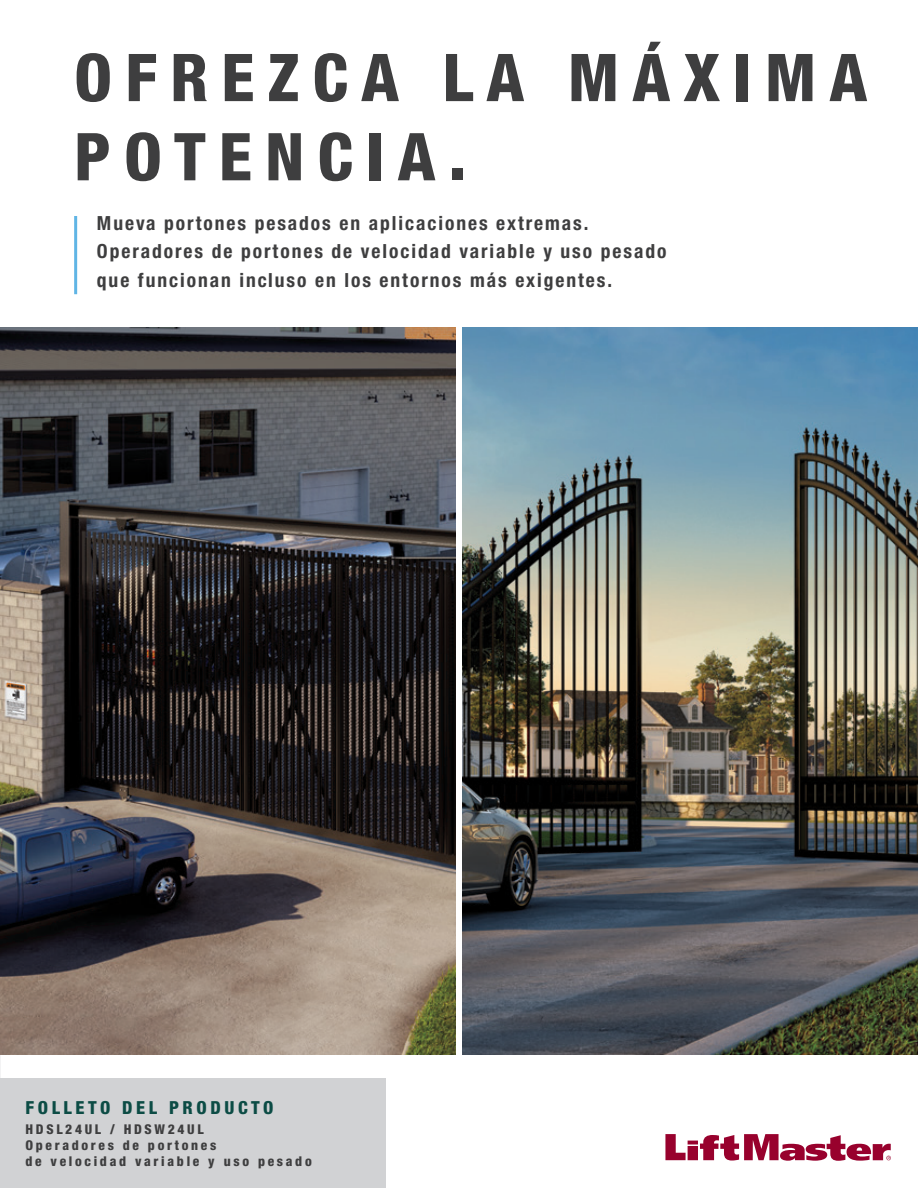
<style>
.page{position:relative;width:918px;height:1188px;background:#fff}
.page>*{position:absolute;margin:0;border:0;box-sizing:border-box;transform-origin:0 0}
.t1{font:800 condensed 66px/79.2px "Helvetica Neue LT Std";letter-spacing:.2em;color:#3e3e3f}
.t2{font:700 condensed 19.5px/28.5px "Helvetica Neue LT Std";letter-spacing:.1em;color:#3e3e3f}
.t3{font:800 condensed 18px "Helvetica Neue LT Std";letter-spacing:.2em;color:#0c4c45}
.t4{font:800 condensed 13.5px "Helvetica Neue LT Std";letter-spacing:.2em;color:#3e3e3f}
</style>
<div class="page">
<img style="left:0;top:0;width:1px;height:1188px">
<div style="left:0;top:1079px;width:385px;height:109px;background:#d1d2d4"></div>
<img style="left:0;top:327px;width:455px;height:728px">
<img style="left:463px;top:327px;width:455px;height:728px">
<hr style="left:74px;top:216px;width:3px;height:78px;background:#60b5e5">
<svg style="left:665px;top:1134px;width:226px;height:27px"></svg>
<p class="t1" style="left:74px;top:37px;width:795px">OFREZCA LA MÁXIMA<br>POTENCIA.</p>
<p class="t2" style="left:97px;top:208px;width:571px">Mueva portones pesados en aplicaciones extremas.<br>Operadores de portones de velocidad variable y uso pesado que funcionan incluso en los entornos más exigentes.</p>
<p class="t3" style="left:26px;top:1096px;width:250px">FOLLETO DEL PRODUCTO</p>
<p class="t4" style="left:26px;top:1121px;width:180px">HDSL24UL / HDSW24UL</p>
<p class="t4" style="left:26px;top:1137px;width:192px">Operadores de portones</p>
<p class="t4" style="left:26px;top:1153px;width:288px">de velocidad variable y uso pesado</p>
</div>
